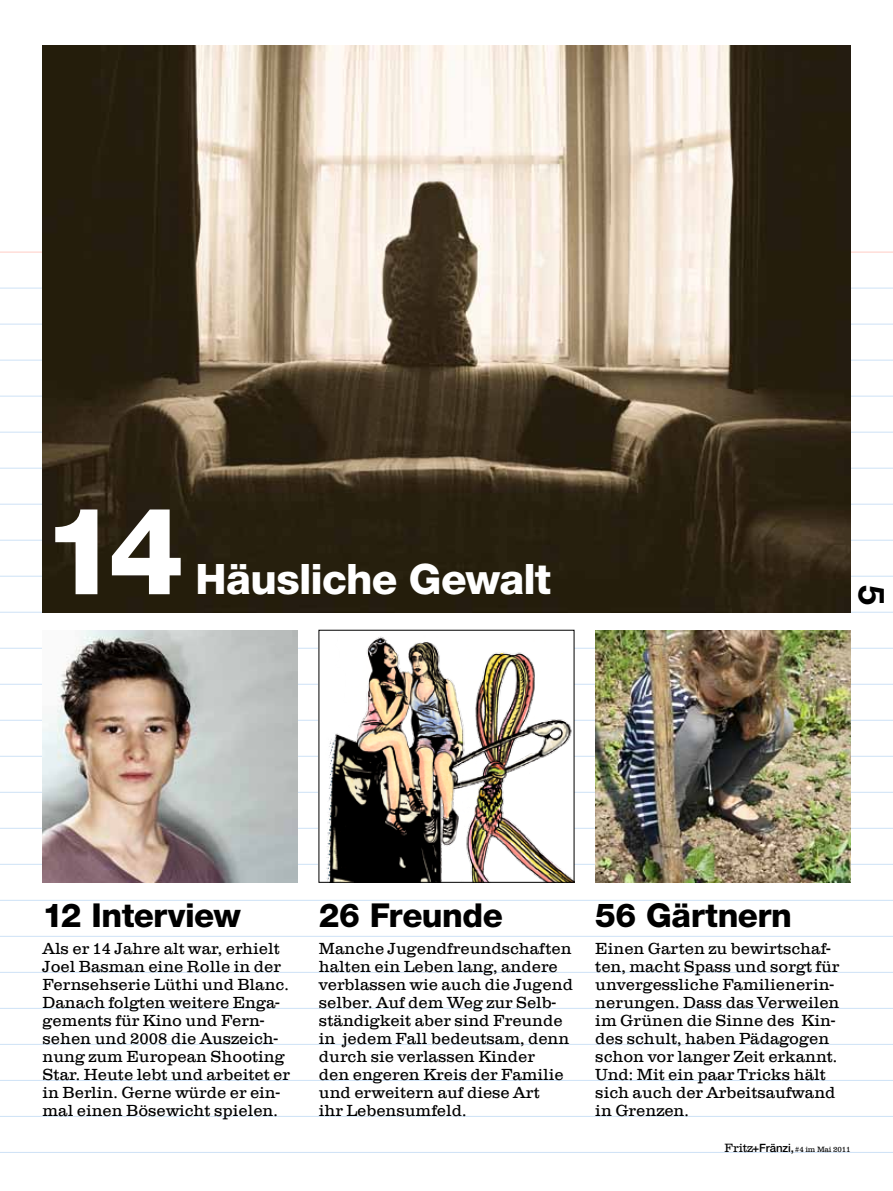
<style>
.page{position:relative;width:893px;height:1191px;background:#fff}
.page>*{position:absolute;margin:0;border:0;box-sizing:border-box;transform-origin:0 0}
.t1{font:800 121.5px "Helvetica Neue LT Pro";color:#fff}
.t2{font:800 42px "Helvetica Neue LT Pro";letter-spacing:-.02em;color:#fff}
.t3{font:700 36px "Helvetica Neue LT Pro";color:#000}
.t4{font:800 33px "Helvetica Neue LT Pro";letter-spacing:-.015em;color:#000}
.t5{font:300 16.5px/18px "Clarendon Com";color:#000}
.t6{font:300 7.8px "Clarendon Com";letter-spacing:-.025em;color:#000}
.s1{font-size:12.3px}
.s2{font-family:"Helvetica Neue LT Pro";font-weight:500;font-size:11.25px}
.s3{font-family:"Helvetica Neue LT Pro";font-weight:500;font-size:11.4px}
</style>
<div class="page">
<hr style="left:0;top:252px;width:893px;height:1px;background:#ffccc4">
<hr style="left:0;top:288px;width:893px;height:1px;background:#cee2f6">
<hr style="left:0;top:324px;width:893px;height:1px;background:#cee2f6">
<hr style="left:0;top:360px;width:893px;height:1px;background:#cee2f6">
<hr style="left:0;top:396px;width:893px;height:1px;background:#cee2f6">
<hr style="left:0;top:432px;width:893px;height:1px;background:#cee2f6">
<hr style="left:0;top:468px;width:893px;height:1px;background:#cee2f6">
<hr style="left:0;top:504px;width:893px;height:1px;background:#cee2f6">
<hr style="left:0;top:540px;width:893px;height:1px;background:#cee2f6">
<hr style="left:0;top:576px;width:893px;height:1px;background:#cee2f6">
<hr style="left:0;top:612px;width:893px;height:1px;background:#cee2f6">
<hr style="left:0;top:648px;width:893px;height:1px;background:#cee2f6">
<hr style="left:0;top:684px;width:893px;height:1px;background:#cee2f6">
<hr style="left:0;top:720px;width:893px;height:1px;background:#cee2f6">
<hr style="left:0;top:756px;width:893px;height:1px;background:#cee2f6">
<hr style="left:0;top:792px;width:893px;height:1px;background:#cee2f6">
<hr style="left:0;top:828px;width:893px;height:1px;background:#cee2f6">
<hr style="left:0;top:864px;width:893px;height:1px;background:#cee2f6">
<hr style="left:0;top:900px;width:893px;height:1px;background:#cee2f6">
<hr style="left:0;top:936px;width:893px;height:1px;background:#cee2f6">
<hr style="left:0;top:972px;width:893px;height:1px;background:#cee2f6">
<hr style="left:0;top:1008px;width:893px;height:1px;background:#cee2f6">
<hr style="left:0;top:1044px;width:893px;height:1px;background:#cee2f6">
<hr style="left:0;top:1080px;width:893px;height:1px;background:#cee2f6">
<hr style="left:0;top:1116px;width:893px;height:1px;background:#cee2f6">
<hr style="left:0;top:1152px;width:893px;height:1px;background:#cee2f6">
<img style="left:43px;top:45px;width:807px;height:567px">
<img style="left:43px;top:630px;width:255px;height:252px">
<img style="left:321px;top:636px;width:251px;height:244px">
<img style="left:595px;top:630px;width:255px;height:252px">
<p class="t1" style="left:43px;top:479px;width:144px">14</p>
<p class="t2" style="left:196px;top:554px;width:357px">Häusliche Gewalt</p>
<p class="t3" style="left:894px;top:585px;width:22px;rotate:90deg">5</p>
<p class="t4" style="left:43px;top:896px;width:200px">12 Interview</p>
<p class="t4" style="left:319px;top:896px;width:186px">26 Freunde</p>
<p class="t4" style="left:595px;top:896px;width:198px">56 Gärtnern</p>
<p class="t5" style="left:43px;top:939px;width:249px">Als er 14 Jahre alt war, erhielt<br>Joel Basman eine Rolle in der<br>Fernsehserie Lüthi und Blanc.<br>Danach folgten weitere Enga&shy;gements für Kino und Fern&shy;sehen und 2008 die Auszeich&shy;nung zum European Shooting<br>Star. Heute lebt und arbeitet er in Berlin. Gerne würde er ein&shy;mal einen Bösewicht spielen.</p>
<p class="t5" style="left:319px;top:939px;width:256px">Manche Jugendfreundschaften halten ein Leben lang, andere verblassen wie auch die Jugend selber. Auf dem Weg zur Selb&shy;ständigkeit aber sind Freunde in jedem Fall bedeutsam, denn durch sie verlassen Kinder<br>den engeren Kreis der Familie und erweitern auf diese Art<br>ihr Lebensumfeld.</p>
<p class="t5" style="left:595px;top:939px;width:246px">Einen Garten zu bewirtschaf&shy;ten, macht Spass und sorgt für unvergessliche Familienerin&shy;nerungen. Dass das Verweilen im Grünen die Sinne des Kin&shy;des schult, haben Pädagogen schon vor langer Zeit erkannt.<br>Und: Mit ein paar Tricks hält sich auch der Arbeitsaufwand in Grenzen.</p>
<p class="t6" style="left:725px;top:1145px;width:127px"><span class="s1">Fritz</span> <span class="s2">+</span><span class="s3">Fränzi,</span> #4 im Mai 2011</p>
</div>
